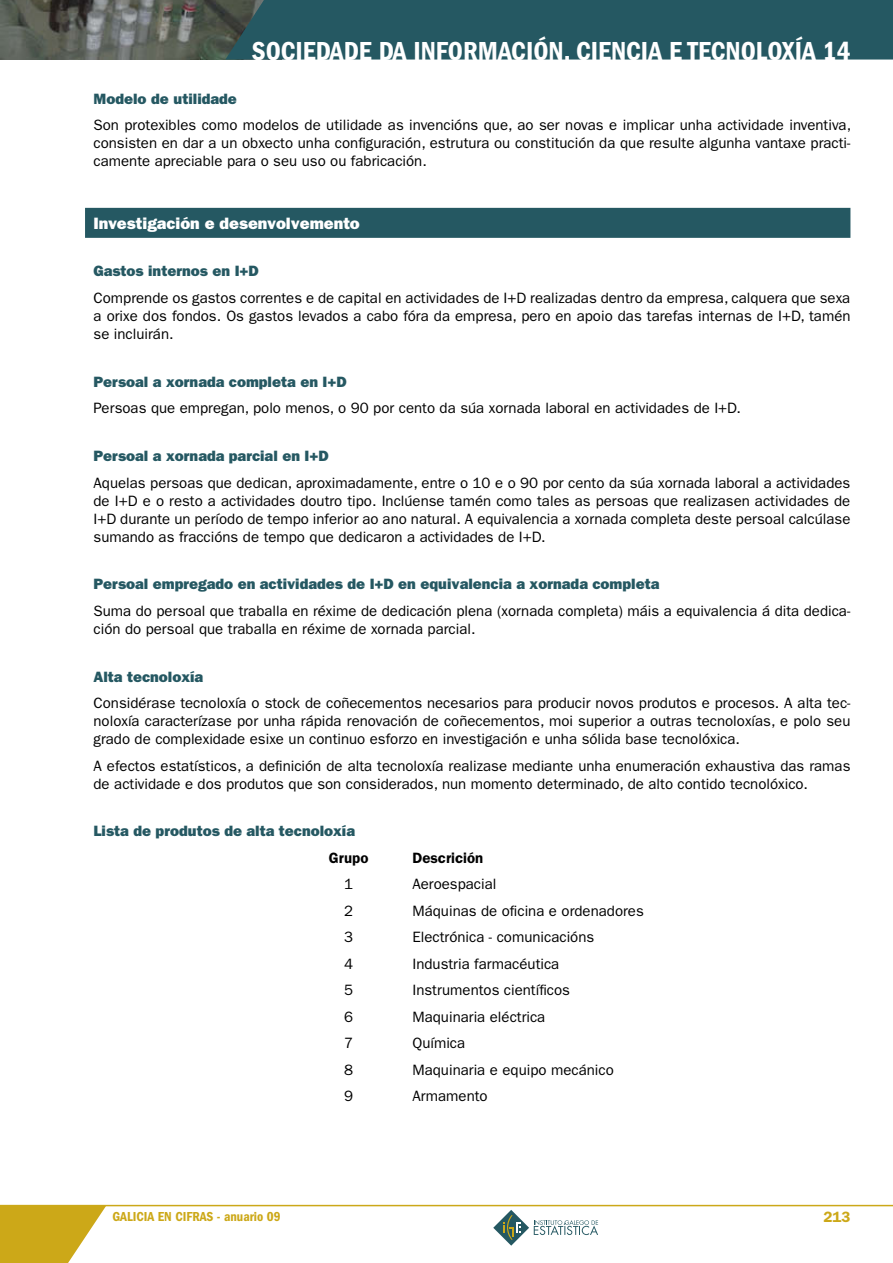
<style>
.page{position:relative;width:893px;height:1263px;background:#fff}
.page>*{position:absolute;margin:0;border:0;box-sizing:border-box;transform-origin:0 0}
.t1{font:27px "ITC Franklin Gothic Std Dm Cd";color:#fff}
.t2{font:16.5px "ITC Franklin Gothic Std Hvy";color:#fff}
.t3{font:15px/18px "ITC Franklin Gothic Std";color:#000;text-align:justify}
.t4{font:15px "ITC Franklin Gothic Std Hvy";color:#255862}
.t5{font:600 15px "ITC Franklin Gothic Std";color:#000}
.t6{font:600 15px "ITC Franklin Gothic Std";color:#cca818}
.t7{font:13.5px "ITC Franklin Gothic Std Dm Cd";color:#cca818}
</style>
<div class="page">
<svg style="left:0;top:0;width:225px;height:60px;background:#5e635c"></svg>
<hr style="left:0;top:1205px;width:893px;height:1px;background:#cca818">
<svg style="left:493px;top:1210px;width:105px;height:36px"></svg>
<svg style="left:0;top:1206px;width:106px;height:57px"></svg>
<div style="left:225px;top:0;width:668px;height:60px;background:#255862"></div>
<div style="left:85px;top:208px;width:765px;height:30px;background:#255862"></div>
<h1 class="t1" style="left:252px;top:36px;width:14px">SOCIE</h1>
<h1 class="t1" style="left:316px;top:36px;width:112px">DADE DA INFORMACI</h1>
<h1 class="t1" style="left:533px;top:36px;width:56px">ÓN, CIENCIA</h1>
<h1 class="t1" style="left:669px;top:36px;width:33px">E TECNOLO</h1>
<h1 class="t1" style="left:782px;top:36px;width:70px">XÍA 14</h1>
<p class="t4" style="left:94px;top:90px;width:145px">Modelo de utilidade</p>
<p class="t3" style="left:94px;top:116px;width:759px">Son protexibles como modelos de utilidade as invencións que, ao ser novas e implicar unha actividade inventiva, consisten en dar a un obxecto unha configuración, estrutura ou constitución da que resulte algunha vantaxe practi&shy;camente apreciable para o seu uso ou fabricación.</p>
<p class="t2" style="left:94px;top:213px;width:268px">Investigación e desenvolvemento</p>
<p class="t4" style="left:94px;top:262px;width:167px">Gastos internos en I+D</p>
<p class="t3" style="left:94px;top:289px;width:758px">Comprende os gastos correntes e de capital en actividades de I+D realizadas dentro da empresa, calquera que sexa a orixe dos fondos. Os gastos levados a cabo fóra da empresa, pero en apoio das tarefas internas de I+D, tamén se incluirán.</p>
<p class="t4" style="left:94px;top:373px;width:254px">Persoal a xornada completa en I+D</p>
<p class="t3" style="left:94px;top:399px;width:649px">Persoas que empregan, polo menos, o 90 por cento da súa xornada laboral en actividades de I+D.</p>
<p class="t4" style="left:94px;top:447px;width:236px">Persoal a xornada parcial en I+D</p>
<p class="t3" style="left:94px;top:473px;width:758px">Aquelas persoas que dedican, aproximadamente, entre o 10 e o 90 por cento da súa xornada laboral a actividades de I+D e o resto a actividades doutro tipo. Inclúense tamén como tales as persoas que realizasen actividades de I+D durante un período de tempo inferior ao ano natural. A equivalencia a xornada completa deste persoal calcúlase sumando as fraccións de tempo que dedicaron a actividades de I+D.</p>
<p class="t4" style="left:94px;top:575px;width:567px">Persoal empregado en actividades de I+D en equivalencia a xornada completa</p>
<p class="t3" style="left:94px;top:602px;width:758px">Suma do persoal que traballa en réxime de dedicación plena (xornada completa) máis a equivalencia á dita dedica&shy;ción do persoal que traballa en réxime de xornada parcial.</p>
<p class="t4" style="left:94px;top:668px;width:111px">Alta tecnoloxía</p>
<p class="t3" style="left:94px;top:694px;width:758px">Considérase tecnoloxía o stock de coñecementos necesarios para producir novos produtos e procesos. A alta tec&shy;noloxía caracterízase por unha rápida renovación de coñecementos, moi superior a outras tecnoloxías, e polo seu grado de complexidade esixe un continuo esforzo en investigación e unha sólida base tecnolóxica.</p>
<p class="t3" style="left:94px;top:757px;width:758px">A efectos estatísticos, a definición de alta tecnoloxía realizase mediante unha enumeración exhaustiva das ramas de actividade e dos produtos que son considerados, nun momento determinado, de alto contido tecnolóxico.</p>
<p class="t4" style="left:94px;top:822px;width:263px">Lista de produtos de alta tecnoloxía</p>
<p class="t5" style="left:329px;top:849px;width:41px">Grupo</p>
<p class="t5" style="left:412px;top:849px;width:72px">Descrición</p>
<p class="t3" style="left:344px;top:875px;width:10px">1</p>
<p class="t3" style="left:412px;top:875px;width:85px">Aeroespacial</p>
<p class="t3" style="left:344px;top:902px;width:10px">2</p>
<p class="t3" style="left:412px;top:902px;width:233px">Máquinas de oficina e ordenadores</p>
<p class="t3" style="left:344px;top:928px;width:10px">3</p>
<p class="t3" style="left:412px;top:928px;width:183px">Electrónica - comunicacións</p>
<p class="t3" style="left:344px;top:955px;width:10px">4</p>
<p class="t3" style="left:412px;top:955px;width:148px">Industria farmacéutica</p>
<p class="t3" style="left:344px;top:981px;width:10px">5</p>
<p class="t3" style="left:412px;top:981px;width:159px">Instrumentos científicos</p>
<p class="t3" style="left:344px;top:1008px;width:10px">6</p>
<p class="t3" style="left:412px;top:1008px;width:134px">Maquinaria eléctrica</p>
<p class="t3" style="left:344px;top:1034px;width:10px">7</p>
<p class="t3" style="left:412px;top:1034px;width:54px">Química</p>
<p class="t3" style="left:344px;top:1061px;width:10px">8</p>
<p class="t3" style="left:412px;top:1061px;width:203px">Maquinaria e equipo mecánico</p>
<p class="t3" style="left:344px;top:1087px;width:10px">9</p>
<p class="t3" style="left:412px;top:1087px;width:77px">Armamento</p>
<p class="t7" style="left:112px;top:1209px;width:170px">GALICIA EN CIFRAS - ANUARIO 09</p>
<p class="t6" style="left:823px;top:1208px;width:28px">213</p>
</div>
